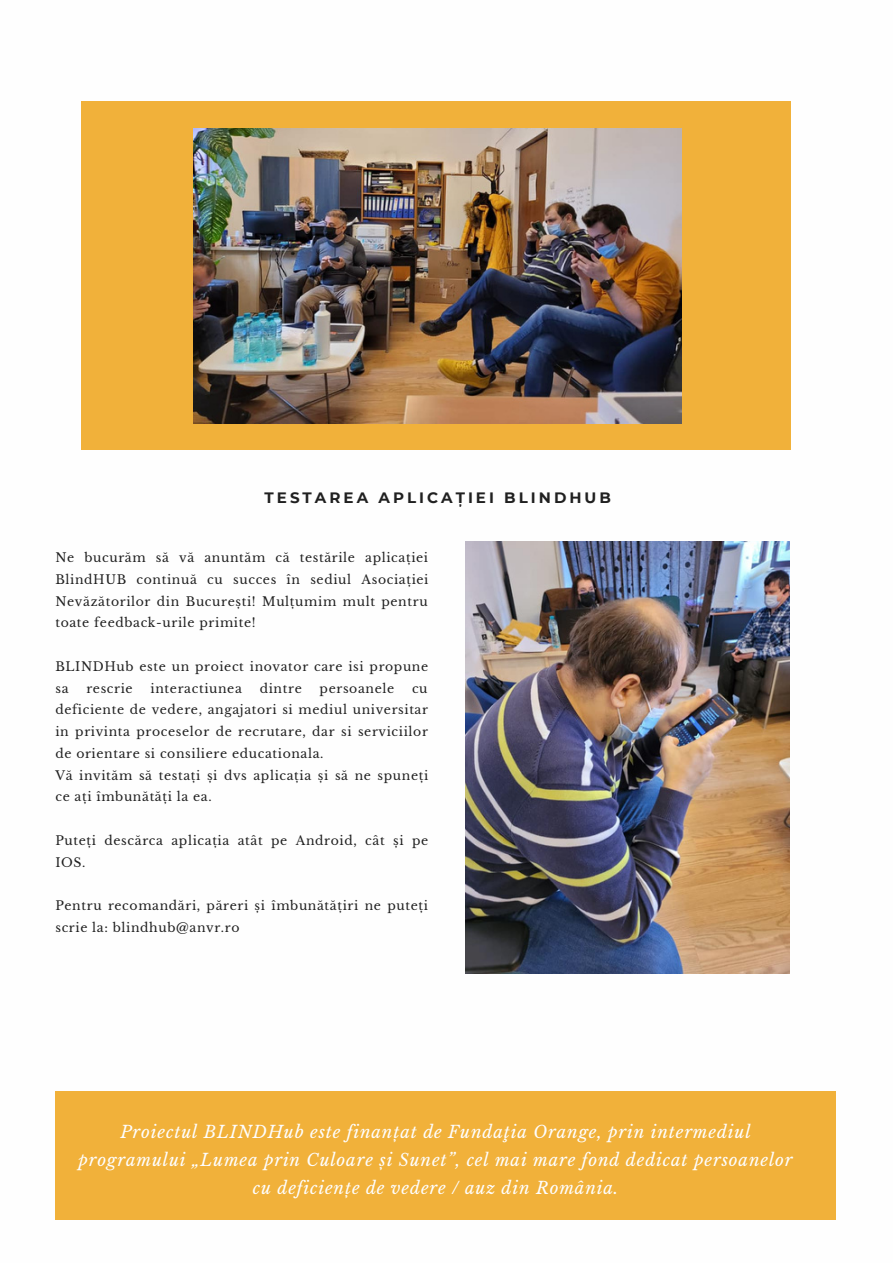
<style>
.page{position:relative;width:893px;height:1264px;background:#fff}
.page>*{position:absolute;margin:0;border:0;box-sizing:border-box;transform-origin:0 0}
.t1{font:italic 16.8px/28px "Libre Baskerville";letter-spacing:.05em;color:#fefefe;text-align:center}
.t2{font:700 15px "Montserrat";letter-spacing:.2em;color:#202020}
.t3{font:12.45px/21.8px "Libre Baskerville";letter-spacing:.05em;color:#202020}
</style>
<div class="page">
<div style="left:55px;top:1091px;width:780px;height:128px;background:#f1b13a"></div>
<div style="left:81px;top:101px;width:709px;height:349px;background:#f1b13a"></div>
<img style="left:194px;top:129px;width:487px;height:294px">
<img style="left:466px;top:541px;width:323px;height:432px">
<p class="t2" style="left:264px;top:488px;width:348px">TESTAREA APLICAȚIEI BLINDHUB</p>
<p class="t3" style="left:55px;top:547px;width:374px;text-align:justify">Ne bucurăm să vă anuntăm că testările aplicației BlindHUB continuă cu succes în sediul Asociației Nevăzătorilor din București! Mulțumim mult pentru toate feedback-urile primite!</p>
<p class="t3" style="left:55px;top:655px;width:374px">BLINDHub este un proiect inovator care isi propune sa</p>
<p class="t3" style="left:86px;top:677px;width:48px">rescrie</p>
<p class="t3" style="left:151px;top:677px;width:93px">interactiunea</p>
<p class="t3" style="left:260px;top:677px;width:43px">dintre</p>
<p class="t3" style="left:319px;top:677px;width:76px">persoanele</p>
<p class="t3" style="left:55px;top:677px;width:374px;text-indent:356px">cu deficiente de vedere, angajatori si mediul universitar in privinta proceselor de recrutare, dar si serviciilor de orientare si consiliere educationala.<br>Vă invităm să testați și dvs aplicația și să ne spuneți ce ați îmbunătăți la ea.</p>
<p class="t3" style="left:55px;top:829px;width:374px">Puteți descărca aplicația atât pe Android, cât și pe<br>IOS.</p>
<p class="t3" style="left:55px;top:894px;width:374px">Pentru recomandări, păreri și îmbunătățiri ne puteți scrie la: blindhub@anvr.ro</p>
<h1 class="t1" style="left:79px;top:1117px;width:715px">Proiectul BLINDHub este finanțat de Fundaţia Orange, prin intermediul programului „Lumea prin Culoare și Sunet”, cel mai mare fond dedicat persoanelor cu deficiențe de vedere / auz din România.</h1>
</div>
